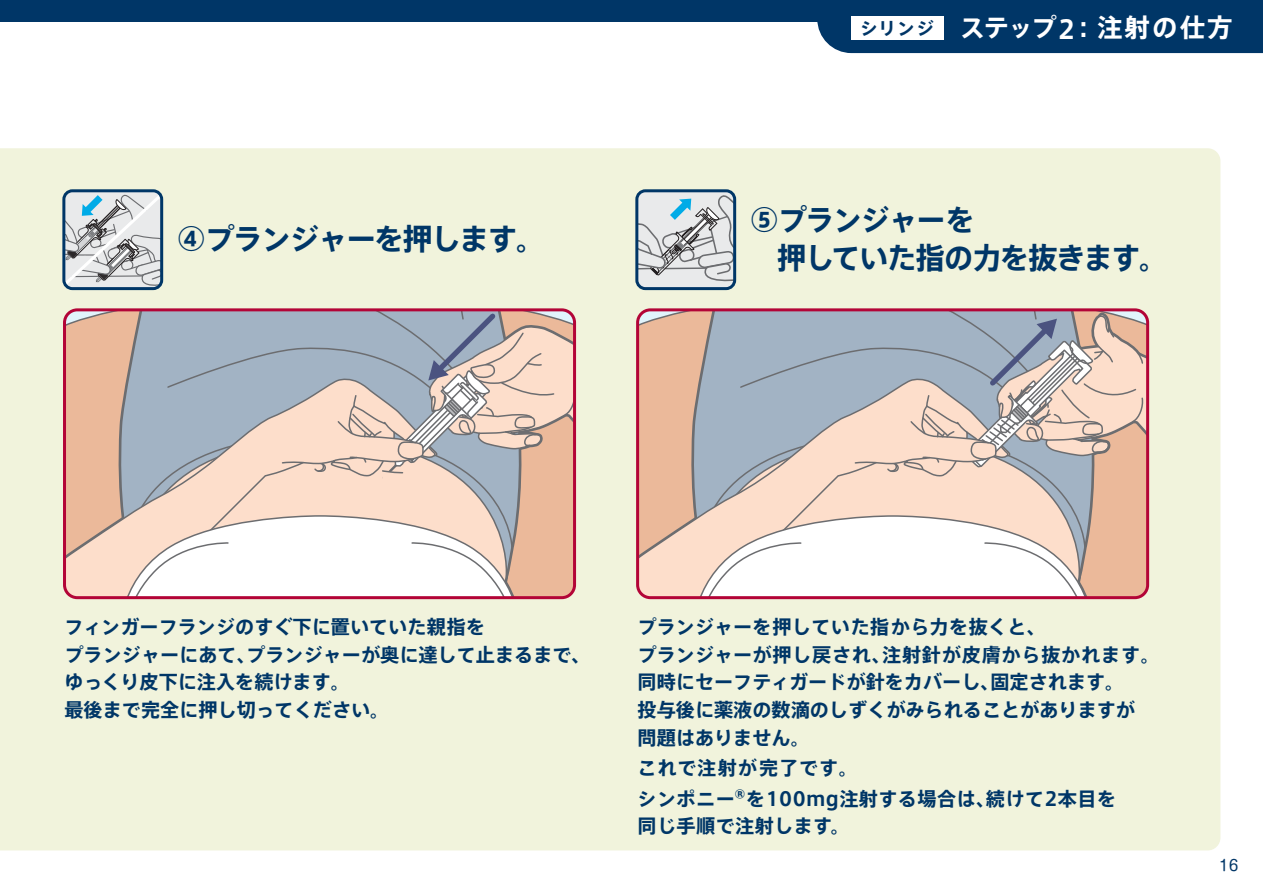
<style>
.page{position:relative;width:1263px;height:893px;background:#fff}
.page>*{position:absolute;margin:0;border:0;box-sizing:border-box;transform-origin:0 0}
.t1{font:29.7px/38.2px "Axis Std Bold 90 pv RKSJ H";letter-spacing:-.05em;color:#003667}
.t2{font:25.5px "Axis Std Bold 90 pv RKSJ H";letter-spacing:.06em;color:#fff}
.t3{font:19.2px/27.6px "Axis Std Bold 90 pv RKSJ H";color:#003667}
.t4{font:19.2px/30.6px "Axis Std Bold 90 pv RKSJ H";letter-spacing:.02em;color:#003667}
.t5{font:15px "P Shin M Go Pr 6 N Regular 90 pv RKSJ H";color:#003667}
.s1{font-size:17.85px;color:#003667}
</style>
<div class="page">
<div style="left:0;top:148px;width:1220px;height:702px;background:#f1f3dc"></div>
<svg style="left:638px;top:310px;width:510px;height:288px"></svg>
<div style="left:636px;top:308px;width:513px;height:291px;border:3px solid #b30437;border-radius:13px"></div>
<svg style="left:65px;top:310px;width:509px;height:288px"></svg>
<div style="left:63px;top:308px;width:513px;height:291px;border:3px solid #b30437;border-radius:13px"></div>
<div style="left:0;top:0;width:1263px;height:21px;background:#003667"></div>
<svg style="left:66px;top:191px;width:96px;height:97px;background:#c9cdd0"></svg>
<div style="left:62px;top:189px;width:101px;height:101px;border:3px solid #003667;border-radius:9px"></div>
<div style="left:637px;top:191px;width:98px;height:98px;background:#e9eaeb;border-radius:9px"></div>
<svg style="left:639px;top:195px;width:93px;height:89px"></svg>
<div style="left:635px;top:189px;width:101px;height:101px;border:3px solid #003667;border-radius:9px"></div>
<div style="left:817px;top:16px;width:446px;height:37px;background:#003667"></div>
<div style="left:852px;top:16px;width:92px;height:24px;background:#fff"></div>
<h1 class="t1" style="left:177px;top:224px;width:371px">④プランジャーを押します。</h1>
<h2 class="t2" style="left:860px;top:18px;width:374px"><span class="s1">シリンジ</span> ステップ2：注射の仕方</h2>
<h1 class="t1" style="left:777px;top:204px;width:393px;text-indent:-28px">⑤プランジャーを<br>押していた指の力を抜きます。</h1>
<p class="t3" style="left:65px;top:616px;width:528px">フィンガーフランジのすぐ下に置いていた親指を<br>プランジャーにあて、プランジャーが奥に達して止まるまで、ゆっくり皮下に注入を続けます。<br>最後まで完全に押し切ってください。</p>
<p class="t3" style="left:638px;top:616px;width:524px">プランジャーを押していた指から力を抜くと、<br>プランジャーが押し戻され、注射針が皮膚から抜かれます。同時にセーフティガードが針をカバーし、固定されます。<br>投与後に薬液の数滴のしずくがみられることがありますが<br>問題はありません。</p>
<p class="t4" style="left:638px;top:755px;width:480px">これで注射が完了です。<br>シンポニー®を100mg注射する場合は、続けて2本目を</p>
<p class="t4" style="left:638px;top:813px;width:214px">同じ手順で注射します。</p>
<p class="t5" style="left:1219px;top:859px;width:21px">16</p>
</div>
